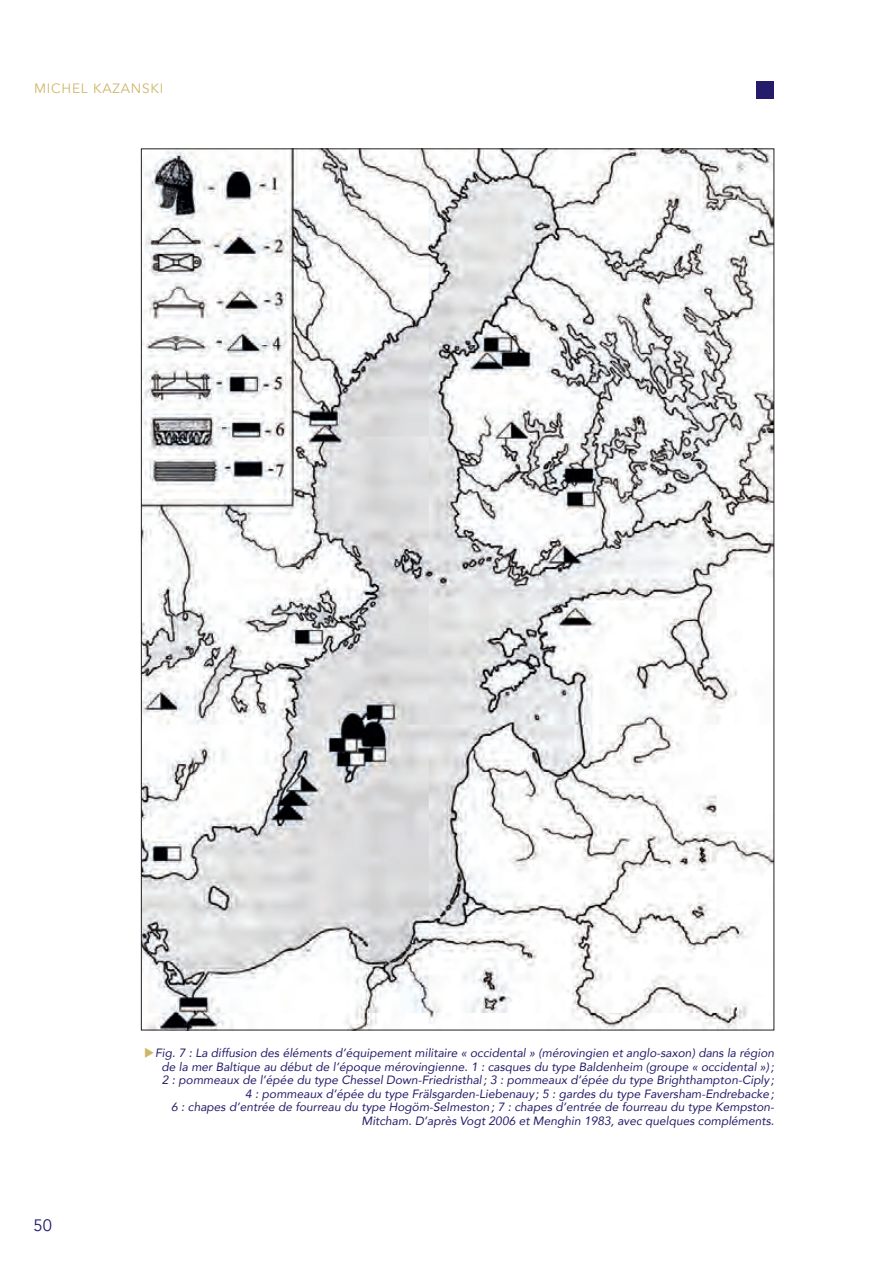
<style>
.page{position:relative;width:893px;height:1263px;background:#fff}
.page>*{position:absolute;margin:0;border:0;box-sizing:border-box;transform-origin:0 0}
.t1{font:16.5px "Avenir";color:#241c6a}
.t2{font:13.5px "Avenir";letter-spacing:.06em;color:#cfb669}
.t3{font:italic 12px/13.5px "Avenir";color:#241c6a;text-align:right}
</style>
<div class="page">
<div style="left:757px;top:82px;width:17px;height:17px;background:#241c6a"></div>
<img style="left:143px;top:151px;width:629px;height:877px">
<p class="t2" style="left:34px;top:80px;width:131px">MICHEL KAZANSKI</p>
<h1 class="t1" style="left:34px;top:1216px;width:20px">50</h1>
<p class="t3" style="left:155px;top:1046px;width:620px">Fig. 7 : La diffusion des éléments d’équipement militaire « occidental » (mérovingien et anglo-saxon) dans la région de la mer Baltique au début de l’époque mérovingienne. 1 : casques du type Baldenheim (groupe « occidental ») ; 2 : pommeaux de l’épée du type Chessel Down-Friedristhal ; 3 : pommeaux d’épée du type Brighthampton-Ciply ; 4 : pommeaux d’épée du type Frälsgarden-Liebenauy ; 5 : gardes du type Faversham-Endrebacke ;<br>6 : chapes d’entrée de fourreau du type Hogöm-Selmeston ; 7 : chapes d’entrée de fourreau du type Kempston-Mitcham. D’après Vogt 2006 et Menghin 1983, avec quelques compléments.</p>
</div>
